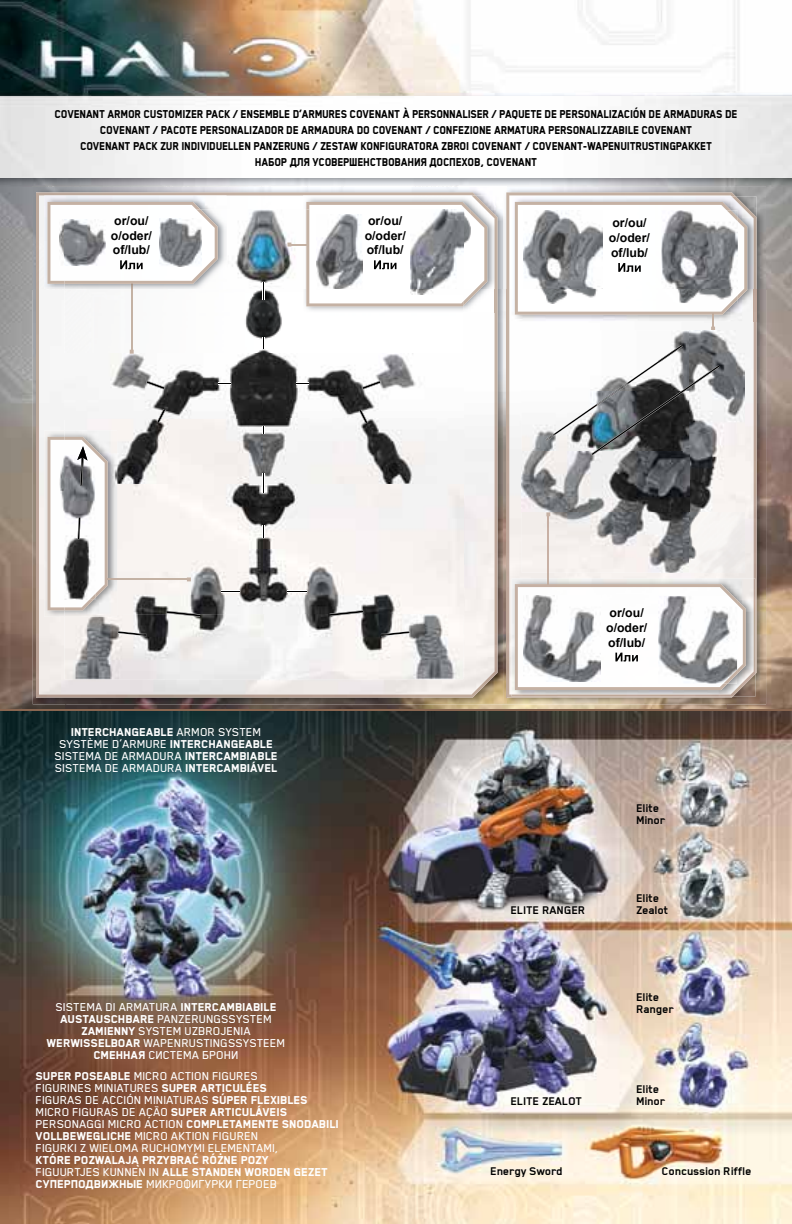
<style>
.page{position:relative;width:792px;height:1224px;background:#fff}
.page>*{position:absolute;margin:0;border:0;box-sizing:border-box;transform-origin:0 0}
.t1{font:500 13px/12px "Blender Pro";color:#fff;text-align:center}
.t2{font:800 13px/16px "Blender Pro";letter-spacing:-.01em;color:#000;text-align:center;scale:.9 1}
.t3{font:800 13px/12px "Blender Pro";color:#fff}
.t4{font:700 13px/12px "Blender Pro";letter-spacing:-.01em;color:#000}
.t5{font:700 12.4px/14.8px "Arial";color:#000}
.s1{font-weight:800}
.s2{font-weight:500}
</style>
<div class="page">
<img style="left:0;top:0;width:792px;height:289px">
<img style="left:0;top:289px;width:65px;height:420px">
<img style="left:727px;top:289px;width:65px;height:420px">
<img style="left:65px;top:704px;width:662px;height:5px">
<hr style="left:0;top:709px;width:792px;height:3px;background:#896650">
<img style="left:33px;top:289px;width:733px;height:415px">
<img style="left:36px;top:192px;width:462px;height:506px">
<img style="left:503px;top:289px;width:4px;height:415px">
<img style="left:506px;top:192px;width:251px;height:506px">
<img style="left:44px;top:430px;width:73px;height:187px">
<img style="left:47px;top:437px;width:61px;height:173px">
<img style="left:33px;top:187px;width:470px;height:1px">
<img style="left:507px;top:187px;width:259px;height:1px">
<img style="left:0;top:96px;width:792px;height:81px">
<img style="left:227px;top:209px;width:76px;height:80px">
<img style="left:65px;top:289px;width:398px;height:195px">
<img style="left:117px;top:484px;width:346px;height:130px">
<img style="left:65px;top:614px;width:398px;height:65px">
<img style="left:118px;top:631px;width:29px;height:5px">
<img style="left:381px;top:631px;width:28px;height:5px">
<img style="left:60px;top:455px;width:35px;height:145px">
<svg style="left:89px;top:594px;width:6px;height:6px"></svg>
<svg style="left:78px;top:518px;width:3px;height:21px"></svg>
<svg style="left:77px;top:446px;width:10px;height:39px"></svg>
<img style="left:117px;top:579px;width:70px;height:1px">
<svg style="left:187px;top:577px;width:4px;height:4px"></svg>
<img style="left:495px;top:196px;width:1px;height:20px">
<img style="left:303px;top:196px;width:192px;height:117px">
<svg style="left:495px;top:289px;width:1px;height:24px"></svg>
<img style="left:306px;top:202px;width:181px;height:87px">
<img style="left:306px;top:289px;width:174px;height:17px">
<svg style="left:287px;top:243px;width:19px;height:4px"></svg>
<img style="left:316px;top:215px;width:47px;height:75px">
<img style="left:410px;top:210px;width:61px;height:79px">
<img style="left:410px;top:289px;width:53px;height:5px">
<svg style="left:466px;top:210px;width:6px;height:4px"></svg>
<svg style="left:463px;top:289px;width:13px;height:13px"></svg>
<svg style="left:374px;top:260px;width:22px;height:9px"></svg>
<img style="left:512px;top:196px;width:242px;height:125px">
<img style="left:732px;top:196px;width:24px;height:93px">
<img style="left:754px;top:289px;width:2px;height:32px">
<img style="left:515px;top:202px;width:232px;height:113px">
<img style="left:512px;top:579px;width:243px;height:118px">
<img style="left:515px;top:584px;width:231px;height:106px">
<svg style="left:711px;top:313px;width:4px;height:18px"></svg>
<img style="left:522px;top:331px;width:223px;height:242px">
<img style="left:548px;top:516px;width:1px;height:57px">
<svg style="left:546px;top:512px;width:4px;height:4px"></svg>
<svg style="left:546px;top:345px;width:174px;height:110px"></svg>
<svg style="left:618px;top:263px;width:23px;height:9px"></svg>
<svg style="left:615px;top:653px;width:23px;height:9px"></svg>
<img style="left:524px;top:596px;width:77px;height:85px">
<img style="left:658px;top:596px;width:65px;height:87px">
<img style="left:723px;top:596px;width:14px;height:87px">
<img style="left:524px;top:210px;width:79px;height:93px">
<img style="left:662px;top:210px;width:76px;height:93px">
<svg style="left:727px;top:210px;width:11px;height:11px"></svg>
<svg style="left:730px;top:295px;width:8px;height:8px"></svg>
<img style="left:131px;top:290px;width:1px;height:60px">
<svg style="left:130px;top:350px;width:4px;height:4px"></svg>
<img style="left:44px;top:196px;width:183px;height:93px">
<svg style="left:44px;top:289px;width:21px;height:1px"></svg>
<img style="left:65px;top:209px;width:162px;height:81px">
<img style="left:47px;top:202px;width:154px;height:82px">
<img style="left:65px;top:209px;width:153px;height:75px">
<img style="left:59px;top:220px;width:46px;height:45px">
<img style="left:159px;top:219px;width:43px;height:47px">
<svg style="left:120px;top:260px;width:23px;height:9px"></svg>
<img style="left:0;top:712px;width:792px;height:512px">
<svg style="left:262px;top:282px;width:3px;height:18px"></svg>
<svg style="left:262px;top:337px;width:3px;height:12px"></svg>
<svg style="left:262px;top:426px;width:3px;height:8px"></svg>
<svg style="left:297px;top:383px;width:12px;height:3px"></svg>
<svg style="left:218px;top:383px;width:12px;height:3px"></svg>
<svg style="left:147px;top:381px;width:17px;height:8px"></svg>
<svg style="left:363px;top:381px;width:17px;height:8px"></svg>
<svg style="left:359px;top:410px;width:9px;height:13px"></svg>
<svg style="left:157px;top:409px;width:9px;height:14px"></svg>
<svg style="left:262px;top:474px;width:3px;height:19px"></svg>
<svg style="left:262px;top:525px;width:3px;height:13px"></svg>
<svg style="left:288px;top:590px;width:19px;height:3px"></svg>
<svg style="left:221px;top:590px;width:18px;height:3px"></svg>
<svg style="left:329px;top:610px;width:34px;height:6px"></svg>
<svg style="left:166px;top:611px;width:34px;height:6px"></svg>
<p class="t2" style="left:55px;top:106px;width:760px">COVENANT ARMOR CUSTOMIZER PACK / ENSEMBLE D’ARMURES COVENANT À PERSONNALISER / PAQUETE DE PERSONALIZACIÓN DE ARMADURAS DE COVENANT / PACOTE PERSONALIZADOR DE ARMADURA DO COVENANT / CONFEZIONE ARMATURA PERSONALIZZABILE COVENANT<br>COVENANT PACK ZUR INDIVIDUELLEN PANZERUNG / ZESTAW KONFIGURATORA ZBROI COVENANT / COVENANT-WAPENUITRUSTINGPAKKET<br>НАБОР ДЛЯ УСОВЕРШЕНСТВОВАНИЯ ДОСПЕХОВ, COVENANT</p>
<p class="t5" style="left:111px;top:213px;width:43px">or/ou/ o/oder/ of/lub/</p>
<p class="t5" style="left:365px;top:213px;width:43px">or/ou/ o/oder/ of/lub/</p>
<p class="t5" style="left:609px;top:216px;width:43px">or/ou/ o/oder/ of/lub/</p>
<p class="t1" style="left:55px;top:725px;width:225px"><span class="s1">INTERCHANGEABLE</span> ARMOR SYSTEM SYSTÈME D’ARMURE <span class="s1">INTERCHANGEABLE </span>SISTEMA DE ARMADURA <span class="s1">INTERCAMBIABLE </span>SISTEMA DE ARMADURA <span class="s1">INTERCAMBIÁVEL</span></p>
<p class="t1" style="left:47px;top:1001px;width:240px">SISTEMA DI ARMATURA <span class="s1">INTERCAMBIABILE<br>AUSTAUSCHBARE</span> PANZERUNGSSYSTEM<br><span class="s1">ZAMIENNY</span> SYSTEM UZBROJENIA<br><span class="s1">WERWISSELBOAR</span> WAPENRUSTINGSSYSTEEM<br><span class="s1">СМЕННАЯ</span> СИСТЕМА БРОНИ</p>
<p class="t1" style="left:36px;top:1069px;width:305px;text-align:left"><span class="s1">SUPER POSEABLE</span> MICRO ACTION FIGURES<br>FIGURINES MINIATURES <span class="s1">SUPER ARTICULÉES<br></span>FIGURAS DE ACCIÓN MINIATURAS <span class="s1">SÚPER FLEXIBLES </span>MICRO FIGURAS DE AÇÃO <span class="s1">SUPER ARTICULÁVEIS </span>PERSONAGGI MICRO ACTION <span class="s1">COMPLETAMENTE SNODABILI VOLLBEWEGLICHE</span> MICRO AKTION FIGUREN<br>FIGURKI Z WIELOMA RUCHOMYMI ELEMENTAMI,</p>
<p class="t3" style="left:36px;top:1153px;width:294px">KTÓRE POZWALAJĄ PRZYBRAĆ RÓŻNE POZY<br><span class="s2">FIGUURTJES KUNNEN IN</span> ALLE STANDEN WORDEN GEZET<br>СУПЕРПОДВИЖНЫЕ <span class="s2">МИКРОФИГУРКИ ГЕРОЕВ</span></p>
<p class="t5" style="left:606px;top:606px;width:43px">or/ou/ o/oder/ of/lub/</p>
<p class="t4" style="left:511px;top:904px;width:77px">ELITE RANGER</p>
<p class="t4" style="left:511px;top:1095px;width:73px">ELITE ZEALOT</p>
<p class="t4" style="left:636px;top:802px;width:31px">Elite<br>Minor</p>
<p class="t4" style="left:636px;top:892px;width:34px">Elite<br>Zealot</p>
<p class="t4" style="left:636px;top:991px;width:39px">Elite<br>Ranger</p>
<p class="t4" style="left:636px;top:1083px;width:31px">Elite<br>Minor</p>
<p class="t4" style="left:490px;top:1165px;width:74px">Energy Sword</p>
<p class="t4" style="left:662px;top:1165px;width:91px">Concussion Riffle</p>
</div>
